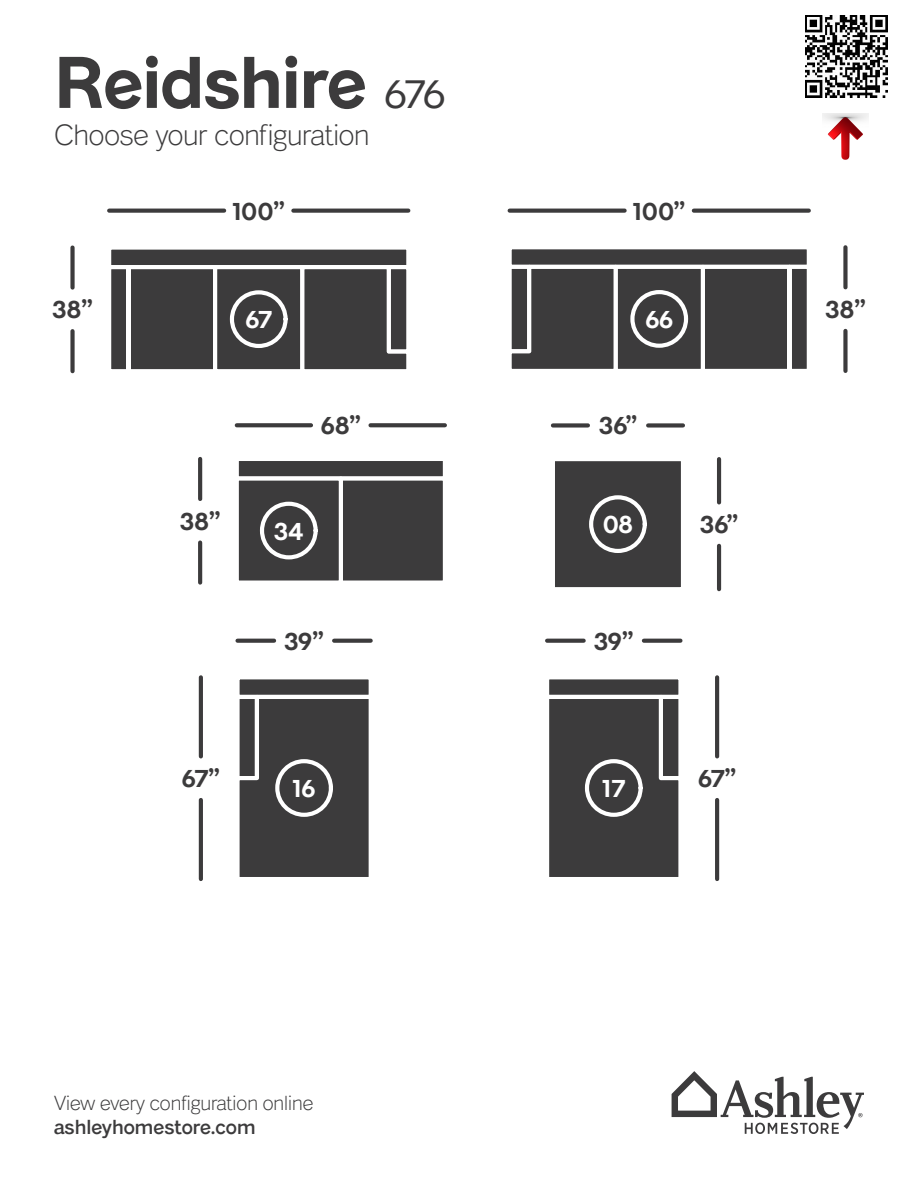
<style>
.page{position:relative;width:918px;height:1188px;background:#fff}
.page>*{position:absolute;margin:0;border:0;box-sizing:border-box;transform-origin:0 0}
.t1{font:700 71.85px "Ashley Grottel Two";letter-spacing:-.02em;color:#3c3b3c}
.t2{font:300 28.8px "Ashley Grottel Two";letter-spacing:-.01em;color:#3c3b3c}
.t3{font:700 24px "Ashley Grottel Two";color:#3c3b3c}
.t4{font:700 24px "Ashley Grottel Two";color:#fff}
.t5{font:300 19.95px "Ashley Grottel Two";color:#3c3b3c}
.t6{font:500 19.95px "Ashley Grottel Two";color:#3c3b3c}
.s1{font-weight:400;font-size:39px}
</style>
<div class="page">
<svg style="left:672px;top:1071px;width:192px;height:63px"></svg>
<div style="left:508px;top:245px;width:303px;height:24px;background:#3c3b3c;border:4px solid #fff"></div>
<svg style="left:699px;top:263px;width:112px;height:106px;background:#555455"></svg>
<div style="left:614px;top:265px;width:91px;height:108px;background:#3c3b3c;border:4px solid #fff"></div>
<div style="left:630px;top:290px;width:58px;height:58px;border:4px solid #fff;border-radius:50%"></div>
<svg style="left:510px;top:209px;width:115px;height:4px"></svg>
<svg style="left:694px;top:209px;width:115px;height:4px"></svg>
<div style="left:843px;top:247px;width:5px;height:40px;background:#3c3b3c"></div>
<div style="left:843px;top:331px;width:5px;height:40px;background:#3c3b3c"></div>
<svg style="left:508px;top:263px;width:112px;height:110px;background:#5e5d5e"></svg>
<div style="left:107px;top:245px;width:303px;height:24px;background:#3c3b3c;border:4px solid #fff"></div>
<svg style="left:107px;top:263px;width:112px;height:107px;background:#535353"></svg>
<div style="left:213px;top:265px;width:91px;height:108px;background:#3c3b3c;border:4px solid #fff"></div>
<div style="left:230px;top:290px;width:58px;height:58px;border:4px solid #fff;border-radius:50%"></div>
<svg style="left:293px;top:209px;width:115px;height:4px"></svg>
<svg style="left:109px;top:209px;width:115px;height:4px"></svg>
<div style="left:70px;top:248px;width:5px;height:40px;background:#3c3b3c"></div>
<div style="left:70px;top:331px;width:5px;height:40px;background:#3c3b3c"></div>
<svg style="left:298px;top:263px;width:112px;height:110px;background:#5e5d5e"></svg>
<div style="left:551px;top:457px;width:134px;height:134px;background:#3c3b3c;border:4px solid #fff"></div>
<div style="left:589px;top:495px;width:58px;height:58px;border:4px solid #fff;border-radius:50%"></div>
<div style="left:553px;top:423px;width:35px;height:5px;background:#3c3b3c"></div>
<div style="left:648px;top:423px;width:35px;height:5px;background:#3c3b3c"></div>
<hr style="left:717px;top:459px;width:4px;height:43px;background:#3c3b3c">
<hr style="left:717px;top:546px;width:4px;height:43px;background:#3c3b3c">
<div style="left:235px;top:457px;width:212px;height:24px;background:#3c3b3c;border:4px solid #fff"></div>
<div style="left:339px;top:476px;width:108px;height:109px;background:#3c3b3c;border:4px solid #fff"></div>
<div style="left:235px;top:476px;width:108px;height:109px;background:#3c3b3c;border:4px solid #fff"></div>
<div style="left:260px;top:502px;width:58px;height:57px;border:4px solid #fff;border-radius:50%"></div>
<svg style="left:237px;top:423px;width:74px;height:4px"></svg>
<svg style="left:371px;top:423px;width:74px;height:4px"></svg>
<hr style="left:198px;top:459px;width:4px;height:40px;background:#3c3b3c">
<hr style="left:198px;top:543px;width:4px;height:40px;background:#3c3b3c">
<div style="left:235px;top:675px;width:138px;height:24px;background:#3c3b3c;border:4px solid #fff"></div>
<svg style="left:235px;top:693px;width:138px;height:184px;background:#4f4e4f"></svg>
<div style="left:275px;top:759px;width:58px;height:58px;border:4px solid #fff;border-radius:50%"></div>
<svg style="left:238px;top:639px;width:36px;height:4px"></svg>
<svg style="left:334px;top:639px;width:37px;height:4px"></svg>
<hr style="left:199px;top:677px;width:4px;height:79px;background:#3c3b3c">
<hr style="left:199px;top:800px;width:4px;height:79px;background:#3c3b3c">
<div style="left:545px;top:675px;width:138px;height:24px;background:#3c3b3c;border:4px solid #fff"></div>
<svg style="left:545px;top:693px;width:138px;height:184px;background:#504f50"></svg>
<div style="left:585px;top:759px;width:58px;height:58px;border:4px solid #fff;border-radius:50%"></div>
<svg style="left:644px;top:639px;width:36px;height:4px"></svg>
<svg style="left:547px;top:639px;width:37px;height:4px"></svg>
<hr style="left:715px;top:677px;width:4px;height:79px;background:#3c3b3c">
<hr style="left:715px;top:800px;width:4px;height:79px;background:#3c3b3c">
<img style="left:823px;top:114px;width:45px;height:46px">
<img style="left:805px;top:16px;width:82px;height:82px">
<h1 class="t1" style="left:54px;top:40px;width:393px">Reidshire <span class="s1">676</span></h1>
<p class="t2" style="left:54px;top:118px;width:317px">Choose your configuration</p>
<p class="t3" style="left:52px;top:296px;width:42px">38”</p>
<p class="t3" style="left:233px;top:197px;width:54px">100”</p>
<p class="t4" style="left:246px;top:306px;width:28px">67</p>
<p class="t3" style="left:321px;top:412px;width:42px">68”</p>
<p class="t3" style="left:633px;top:197px;width:54px">100”</p>
<p class="t4" style="left:645px;top:305px;width:29px">66</p>
<p class="t3" style="left:599px;top:412px;width:40px">36”</p>
<p class="t3" style="left:180px;top:507px;width:42px">38”</p>
<p class="t4" style="left:603px;top:511px;width:32px">08</p>
<p class="t3" style="left:700px;top:511px;width:40px">36”</p>
<p class="t4" style="left:274px;top:517px;width:31px">34</p>
<p class="t3" style="left:182px;top:765px;width:40px">67”</p>
<p class="t3" style="left:284px;top:627px;width:41px">39”</p>
<p class="t4" style="left:293px;top:774px;width:24px">16</p>
<p class="t3" style="left:594px;top:627px;width:41px">39”</p>
<p class="t4" style="left:603px;top:774px;width:24px">17</p>
<p class="t3" style="left:698px;top:765px;width:40px">67”</p>
<p class="t3" style="left:825px;top:296px;width:42px">38”</p>
<p class="t5" style="left:54px;top:1092px;width:261px">View every configuration online</p>
<p class="t6" style="left:54px;top:1115px;width:203px">ashleyhomestore.com</p>
</div>
